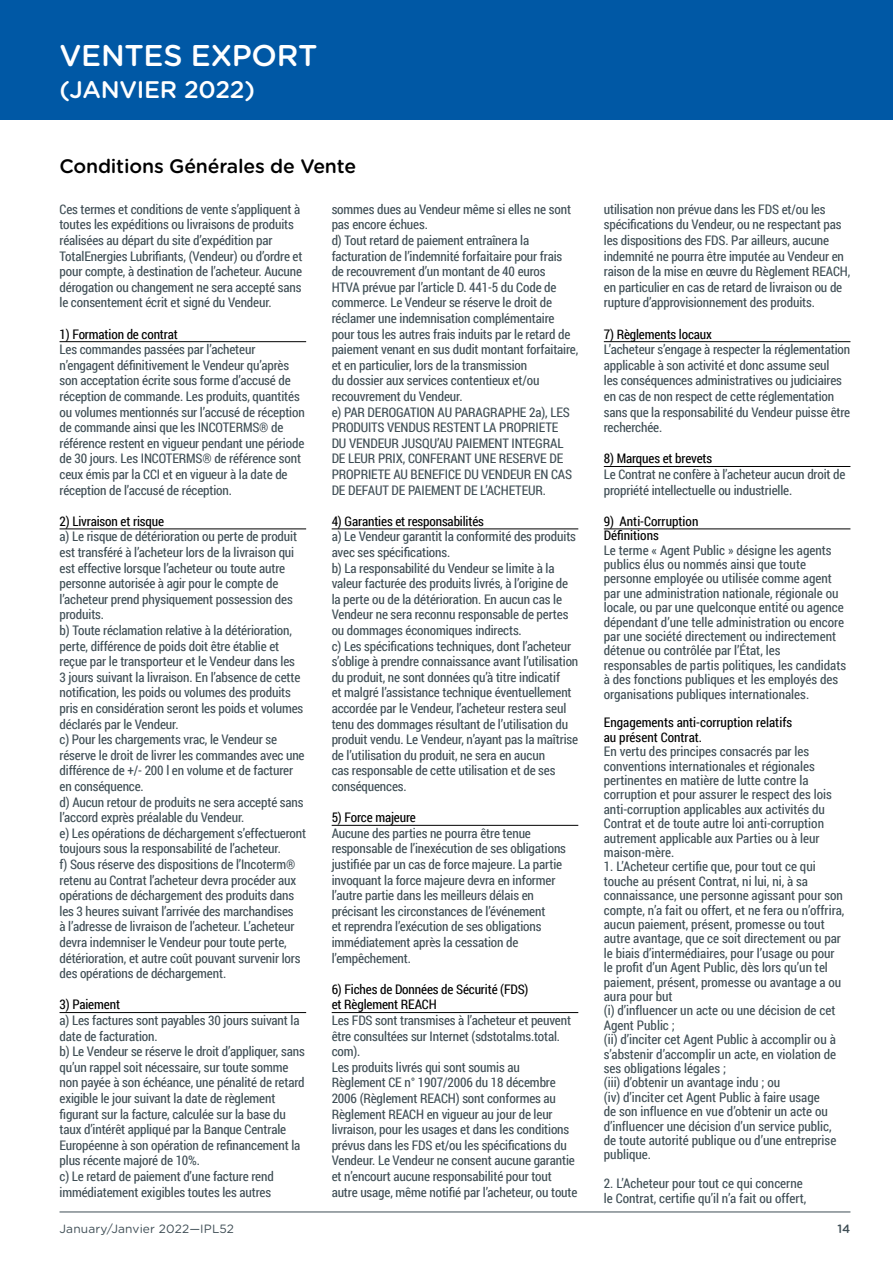
<style>
.page{position:relative;width:893px;height:1263px;background:#fff}
.page>*{position:absolute;margin:0;border:0;box-sizing:border-box;transform-origin:0 0}
.t1{font:700 30px "Roboto Condensed";letter-spacing:-.01em;color:#fff}
.t2{font:500 30px "Gotham Rounded";letter-spacing:-.01em;color:#fff}
.t3{font:500 24px "Gotham Rounded";letter-spacing:-.01em;color:#fff}
.t4{font:500 19.5px "Gotham Rounded";letter-spacing:-.01em;color:#000}
.t5{font:13.2px/15.6px "Roboto Condensed";letter-spacing:-.01em;color:#3f4e55}
.t6{font:13.2px/14.4px "Roboto Condensed";letter-spacing:-.01em;color:#000}
.t7{font:12px "Gotham Rounded";letter-spacing:.01em;color:#3f4e55}
.t8{font:500 12px "Gotham Rounded";color:#3f4e55}
</style>
<div class="page">
<hr style="left:60px;top:1212px;width:790px;height:1px;background:#3f4e55">
<hr style="left:60px;top:341px;width:246px;height:1px;background:#000">
<hr style="left:60px;top:529px;width:246px;height:1px;background:#000">
<hr style="left:60px;top:1012px;width:246px;height:1px;background:#000">
<hr style="left:332px;top:529px;width:246px;height:1px;background:#000">
<hr style="left:332px;top:825px;width:246px;height:1px;background:#000">
<hr style="left:332px;top:1012px;width:246px;height:1px;background:#000">
<hr style="left:604px;top:341px;width:246px;height:1px;background:#000">
<hr style="left:604px;top:466px;width:246px;height:1px;background:#000">
<hr style="left:604px;top:529px;width:246px;height:1px;background:#000">
<div style="left:0;top:0;width:893px;height:119px;background:#0058a5"></div>
<h1 class="t2" style="left:60px;top:34px;width:260px">VENTES EXPORT</h1>
<h2 class="t3" style="left:60px;top:72px;width:197px">(JANVIER 2022)</h2>
<h1 class="t1" style="left:60px;top:66px;width:385px">LUBRIFIANTS TOTAL LUBMARINE</h1>
<h3 class="t4" style="left:60px;top:152px;width:298px">Conditions Générales de Vente</h3>
<p class="t5" style="left:60px;top:201px;width:244px">Ces termes et conditions de vente s’appliquent à toutes les expéditions ou livraisons de produits réalisées au départ du site d’expédition par TotalEnergies Lubrifiants, (Vendeur) ou d’ordre et pour compte, à destination de l’acheteur. Aucune dérogation ou changement ne sera accepté sans le consentement écrit et signé du Vendeur.</p>
<p class="t6" style="left:60px;top:326px;width:120px">1) Formation de contrat</p>
<p class="t5" style="left:60px;top:341px;width:247px">Les commandes passées par l’acheteur n’engagent définitivement le Vendeur qu’après son acceptation écrite sous forme d’accusé de réception de commande. Les produits, quantités ou volumes mentionnés sur l’accusé de réception de commande ainsi que les INCOTERMS® de référence restent en vigueur pendant une période de 30 jours. Les INCOTERMS® de référence sont ceux émis par la CCI et en vigueur à la date de réception de l’accusé de réception.</p>
<p class="t6" style="left:60px;top:513px;width:106px">2) Livraison et risque</p>
<p class="t5" style="left:60px;top:528px;width:248px">a) Le risque de détérioration ou perte de produit est transféré à l’acheteur lors de la livraison qui est effective lorsque l’acheteur ou toute autre personne autorisée à agir pour le compte de l’acheteur prend physiquement possession des produits.<br>b) Toute réclamation relative à la détérioration, perte, différence de poids doit être établie et reçue par le transporteur et le Vendeur dans les<br>3 jours suivant la livraison. En l’absence de cette notification, les poids ou volumes des produits pris en considération seront les poids et volumes déclarés par le Vendeur.<br>c) Pour les chargements vrac, le Vendeur se réserve le droit de livrer les commandes avec une différence de +/- 200 l en volume et de facturer en conséquence.<br>d) Aucun retour de produits ne sera accepté sans l’accord exprès préalable du Vendeur.<br>e) Les opérations de déchargement s’effectueront toujours sous la responsabilité de l’acheteur.<br>f) Sous réserve des dispositions de l’Incoterm® retenu au Contrat l’acheteur devra procéder aux opérations de déchargement des produits dans les 3 heures suivant l’arrivée des marchandises<br>à l’adresse de livraison de l’acheteur. L’acheteur devra indemniser le Vendeur pour toute perte, détérioration, et autre coût pouvant survenir lors des opérations de déchargement.</p>
<p class="t6" style="left:60px;top:997px;width:62px">3) Paiement</p>
<p class="t5" style="left:60px;top:1012px;width:247px">a) Les factures sont payables 30 jours suivant la date de facturation.<br>b) Le Vendeur se réserve le droit d’appliquer, sans qu’un rappel soit nécessaire, sur toute somme non payée à son échéance, une pénalité de retard exigible le jour suivant la date de règlement figurant sur la facture, calculée sur la base du taux d’intérêt appliqué par la Banque Centrale Européenne à son opération de refinancement la plus récente majoré de 10%.<br>c) Le retard de paiement d’une facture rend immédiatement exigibles toutes les autres</p>
<p class="t5" style="left:332px;top:201px;width:248px">sommes dues au Vendeur même si elles ne sont pas encore échues.<br>d) Tout retard de paiement entraînera la facturation de l’indemnité forfaitaire pour frais<br>de recouvrement d’un montant de 40 euros<br>HTVA prévue par l’article D. 441-5 du Code de commerce. Le Vendeur se réserve le droit de réclamer une indemnisation complémentaire pour tous les autres frais induits par le retard de paiement venant en sus dudit montant forfaitaire, et en particulier, lors de la transmission<br>du dossier aux services contentieux et/ou recouvrement du Vendeur.<br>e) PAR DEROGATION AU PARAGRAPHE 2a), LES PRODUITS VENDUS RESTENT LA PROPRIETE<br>DU VENDEUR JUSQU’AU PAIEMENT INTEGRAL DE LEUR PRIX, CONFERANT UNE RESERVE DE PROPRIETE AU BENEFICE DU VENDEUR EN CAS DE DEFAUT DE PAIEMENT DE L’ACHETEUR.</p>
<p class="t6" style="left:332px;top:513px;width:154px">4) Garanties et responsabilités</p>
<p class="t5" style="left:332px;top:528px;width:248px">a) Le Vendeur garantit la conformité des produits avec ses spécifications.<br>b) La responsabilité du Vendeur se limite à la valeur facturée des produits livrés, à l’origine de la perte ou de la détérioration. En aucun cas le Vendeur ne sera reconnu responsable de pertes ou dommages économiques indirects.<br>c) Les spécifications techniques, dont l’acheteur s’oblige à prendre connaissance avant l’utilisation du produit, ne sont données qu’à titre indicatif<br>et malgré l’assistance technique éventuellement accordée par le Vendeur, l’acheteur restera seul tenu des dommages résultant de l’utilisation du produit vendu. Le Vendeur, n’ayant pas la maîtrise de l’utilisation du produit, ne sera en aucun<br>cas responsable de cette utilisation et de ses conséquences.</p>
<p class="t6" style="left:332px;top:810px;width:86px">5) Force majeure</p>
<p class="t5" style="left:332px;top:825px;width:236px">Aucune des parties ne pourra être tenue responsable de l’inexécution de ses obligations justifiée par un cas de force majeure. La partie invoquant la force majeure devra en informer l’autre partie dans les meilleurs délais en précisant les circonstances de l’événement<br>et reprendra l’exécution de ses obligations immédiatement après la cessation de l’empêchement.</p>
<p class="t6" style="left:332px;top:981px;width:198px;line-height:15.6px">6) Fiches de Données de Sécurité (FDS) et Règlement REACH</p>
<p class="t5" style="left:332px;top:1012px;width:247px">Les FDS sont transmises à l’acheteur et peuvent être consultées sur Internet (sdstotalms.total. com).<br>Les produits livrés qui sont soumis au<br>Règlement CE n° 1907/2006 du 18 décembre 2006 (Règlement REACH) sont conformes au Règlement REACH en vigueur au jour de leur livraison, pour les usages et dans les conditions prévus dans les FDS et/ou les spécifications du Vendeur. Le Vendeur ne consent aucune garantie et n’encourt aucune responsabilité pour tout autre usage, même notifié par l’acheteur, ou toute</p>
<p class="t5" style="left:604px;top:201px;width:248px">utilisation non prévue dans les FDS et/ou les spécifications du Vendeur, ou ne respectant pas les dispositions des FDS. Par ailleurs, aucune indemnité ne pourra être imputée au Vendeur en raison de la mise en œuvre du Règlement REACH, en particulier en cas de retard de livraison ou de rupture d’approvisionnement des produits.</p>
<p class="t6" style="left:604px;top:326px;width:110px">7) Règlements locaux</p>
<p class="t5" style="left:604px;top:341px;width:248px">L’acheteur s’engage à respecter la réglementation applicable à son activité et donc assume seul<br>les conséquences administratives ou judiciaires en cas de non respect de cette réglementation sans que la responsabilité du Vendeur puisse être recherchée.</p>
<p class="t6" style="left:604px;top:451px;width:110px">8) Marques et brevets</p>
<p class="t5" style="left:604px;top:466px;width:243px">Le Contrat ne confère à l’acheteur aucun droit de propriété intellectuelle ou industrielle.</p>
<p class="t6" style="left:604px;top:513px;width:96px">9) Anti-Corruption<br>Définitions</p>
<p class="t5" style="left:604px;top:542px;width:244px;line-height:14.4px">Le terme « Agent Public » désigne les agents publics élus ou nommés ainsi que toute personne employée ou utilisée comme agent par une administration nationale, régionale ou locale, ou par une quelconque entité ou agence dépendant d’une telle administration ou encore par une société directement ou indirectement détenue ou contrôlée par l’État, les responsables de partis politiques, les candidats à des fonctions publiques et les employés des organisations publiques internationales.</p>
<p class="t6" style="left:604px;top:715px;width:190px">Engagements anti-corruption relatifs au présent Contrat.</p>
<p class="t5" style="left:604px;top:744px;width:230px;line-height:14.4px">En vertu des principes consacrés par les conventions internationales et régionales pertinentes en matière de lutte contre la corruption et pour assurer le respect des lois anti-corruption applicables aux activités du Contrat et de toute autre loi anti-corruption autrement applicable aux Parties ou à leur maison-mère.</p>
<p class="t5" style="left:604px;top:859px;width:242px;line-height:14.4px">1. L’Acheteur certifie que, pour tout ce qui touche au présent Contrat, ni lui, ni, à sa connaissance, une personne agissant pour son compte, n’a fait ou offert, et ne fera ou n’offrira, aucun paiement, présent, promesse ou tout autre avantage, que ce soit directement ou par le biais d’intermédiaires, pour l’usage ou pour le profit d’un Agent Public, dès lors qu’un tel paiement, présent, promesse ou avantage a ou aura pour but<br>(i) d’influencer un acte ou une décision de cet Agent Public ;<br>(ii) d’inciter cet Agent Public à accomplir ou à s’abstenir d’accomplir un acte, en violation de ses obligations légales ;<br>(iii) d’obtenir un avantage indu ; ou<br>(iv) d’inciter cet Agent Public à faire usage<br>de son influence en vue d’obtenir un acte ou d’influencer une décision d’un service public, de toute autorité publique ou d’une entreprise publique.</p>
<p class="t5" style="left:604px;top:1176px;width:204px;line-height:14.4px">2. L’Acheteur pour tout ce qui concerne le Contrat, certifie qu’il n’a fait ou offert,</p>
<p class="t7" style="left:60px;top:1221px;width:176px">January/Janvier 2022—IPL52</p>
<p class="t8" style="left:837px;top:1220px;width:15px">14</p>
</div>
